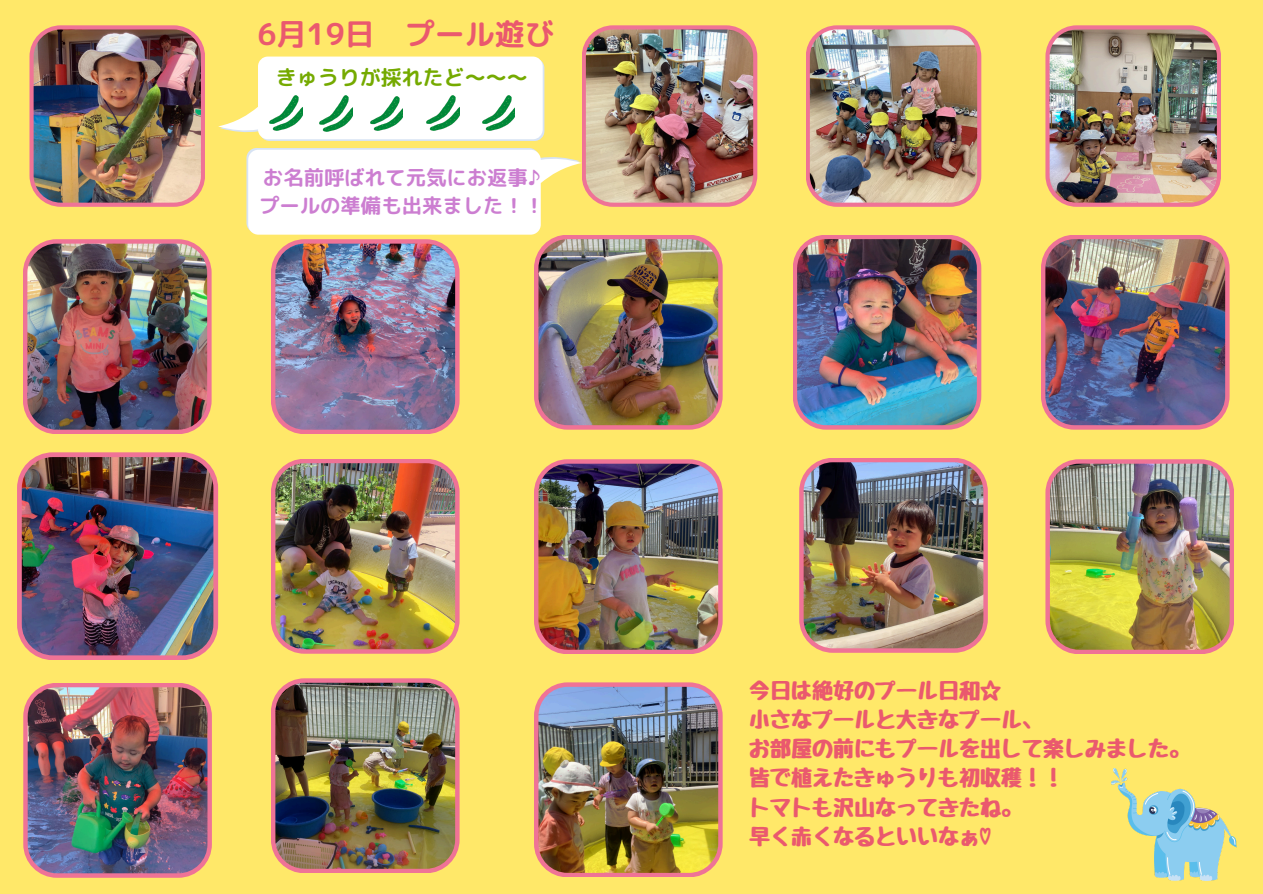
<style>
.page{position:relative;width:1263px;height:894px;background:#fff}
.page>*{position:absolute;margin:0;border:0;box-sizing:border-box;transform-origin:0 0}
.t1{font:30px "rounded mplus 1 p bold";color:#ea596e}
.t2{font:21px "Jiyucho";color:#ea596e}
.t3{font:21px "rounded mplus 1 p bold";color:#75aa00}
.t4{font:20.4px/28.3px "rounded mplus 1 p bold";color:#cc7ed1}
</style>
<div class="page">
<div style="left:0;top:0;width:1263px;height:893px;background:#ffe869"></div>
<img style="left:29px;top:25px;width:176px;height:182px">
<img style="left:23px;top:239px;width:189px;height:195px">
<img style="left:806px;top:25px;width:175px;height:182px">
<img style="left:1045px;top:25px;width:176px;height:182px">
<img style="left:17px;top:452px;width:201px;height:208px">
<img style="left:23px;top:683px;width:189px;height:194px">
<img style="left:218px;top:25px;width:539px;height:409px">
<img style="left:1041px;top:235px;width:188px;height:194px">
<img style="left:793px;top:235px;width:188px;height:194px">
<img style="left:271px;top:459px;width:189px;height:194px">
<img style="left:271px;top:678px;width:189px;height:195px">
<img style="left:534px;top:459px;width:189px;height:195px">
<img style="left:799px;top:458px;width:189px;height:194px">
<img style="left:1045px;top:459px;width:189px;height:195px">
<img style="left:534px;top:682px;width:189px;height:195px">
<img style="left:1111px;top:768px;width:125px;height:111px">
<p class="t1" style="left:257px;top:12px;width:299px">6月19日 プール遊び</p>
<p class="t3" style="left:276px;top:62px;width:253px">きゅうりが採れたど～～～</p>
<p class="t4" style="left:259px;top:163px;width:287px">お名前呼ばれて元気にお返事♪プールの準備も出来ました！！</p>
<p class="t2" style="left:749px;top:679px;width:253px">今日は絶好のプール日和☆</p>
<p class="t2" style="left:749px;top:708px;width:295px">小さなプールと大きなプール、</p>
<p class="t2" style="left:749px;top:737px;width:442px">お部屋の前にもプールを出して楽しみました。</p>
<p class="t2" style="left:749px;top:767px;width:316px">皆で植えたきゅうりも初収穫！！</p>
<p class="t2" style="left:749px;top:796px;width:274px">トマトも沢山なってきたね。</p>
<p class="t2" style="left:749px;top:825px;width:253px">早く赤くなるといいなぁ♡</p>
</div>
